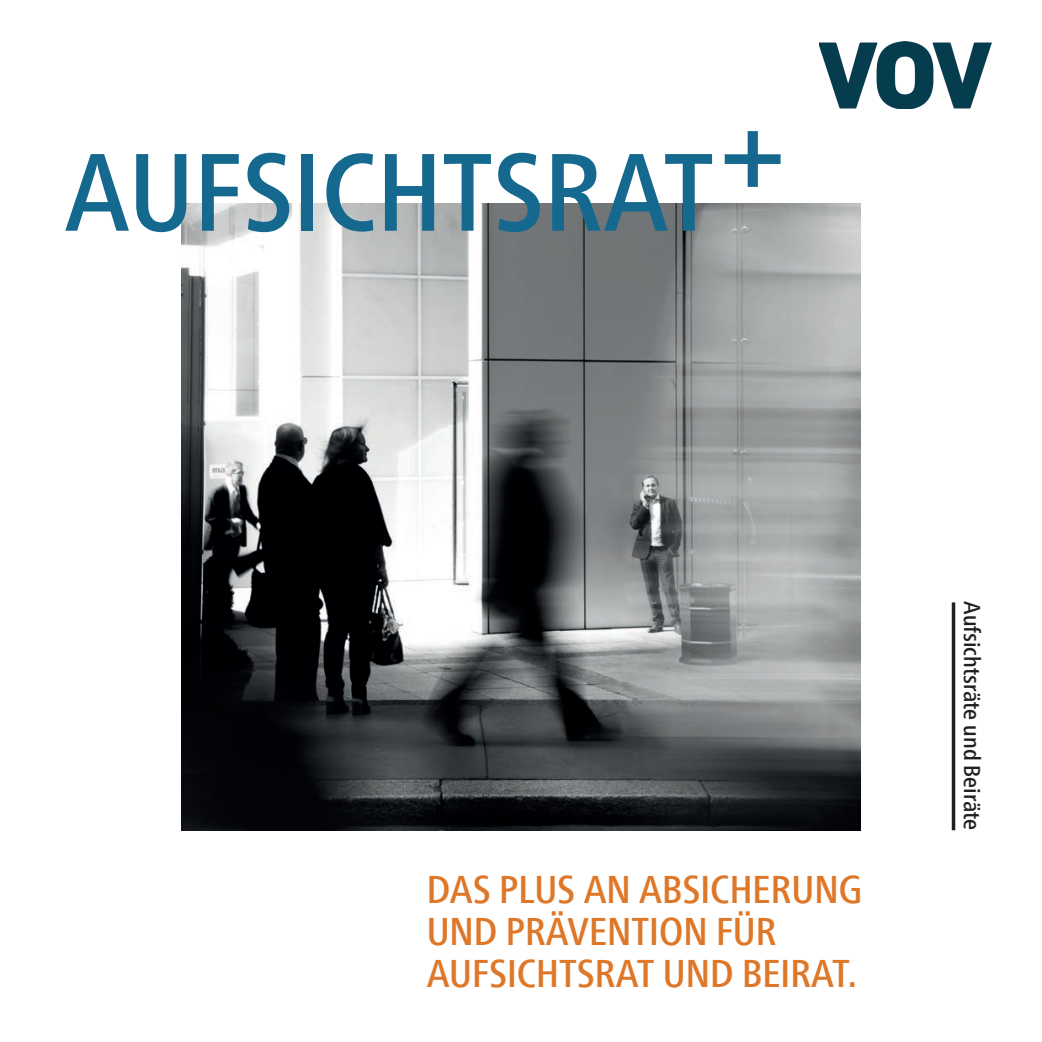
<style>
.page{position:relative;width:1042px;height:1042px;background:#fff}
.page>*{position:absolute;margin:0;border:0;box-sizing:border-box;transform-origin:0 0}
.t1{font:500 condensed 109.73px "Frutiger Neue LT Pro";color:#16698e}
.t2{font:500 condensed 38.5px/42px "Frutiger Neue LT Pro";color:#de7728}
.t3{font:500 condensed 22.75px "Frutiger Neue LT Pro";color:#231f20}
</style>
<div class="page">
<img style="left:182px;top:203px;width:678px;height:627px">
<img style="left:819px;top:41px;width:172px;height:68px">
<hr style="left:952px;top:602px;width:3px;height:228px;background:#231f20">
<h1 class="t1" style="left:64px;top:128px;width:722px">AUFSICHTSRAT+</h1>
<p class="t2" style="left:427px;top:868px;width:437px">DAS PLUS AN ABSICHERUNG<br>UND PRÄVENTION FÜR<br>AUFSICHTSRAT UND BEIRAT.</p>
<p class="t3" style="left:985px;top:601px;width:231px;rotate:90deg">Aufsichtsräte und Beiräte</p>
</div>
